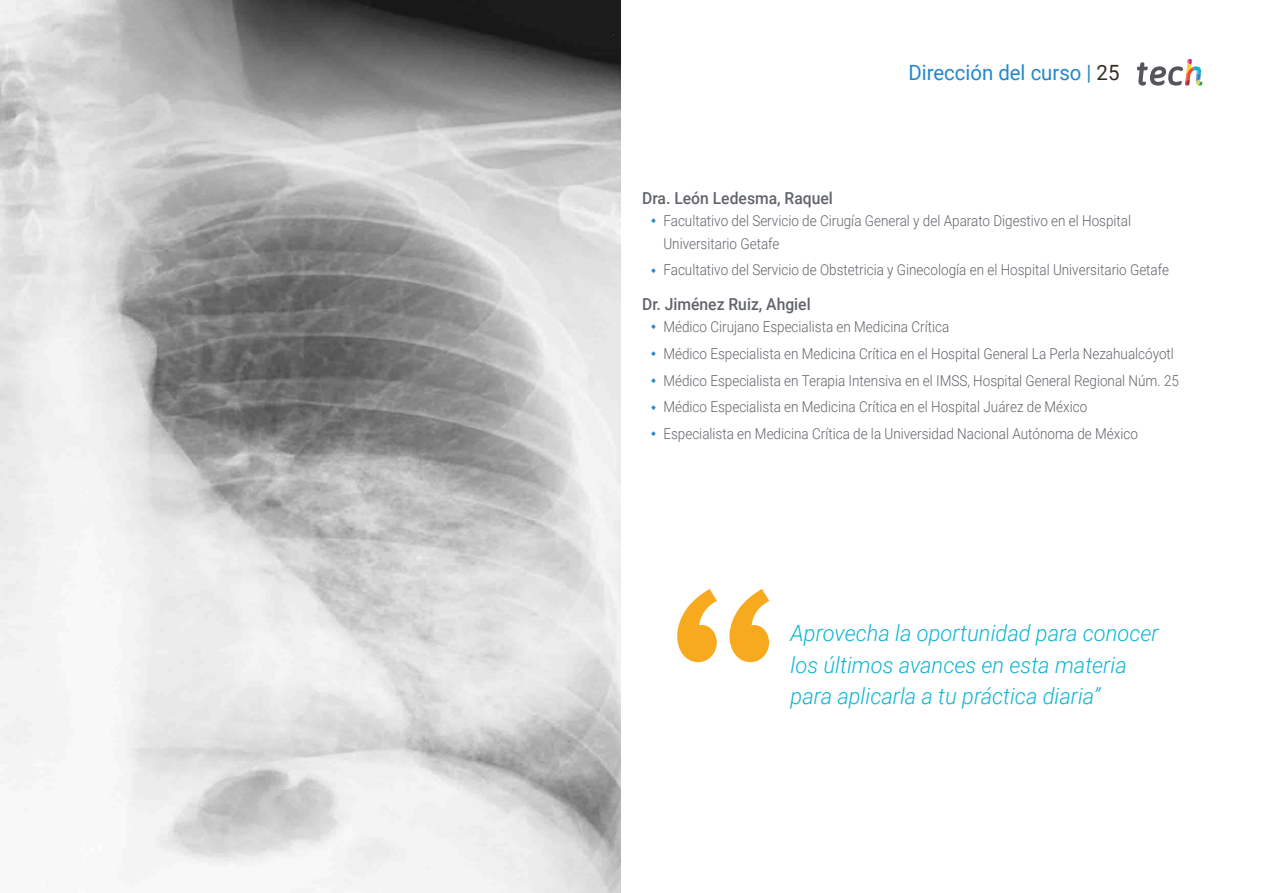
<style>
.page{position:relative;width:1263px;height:893px;background:#fff}
.page>*{position:absolute;margin:0;border:0;box-sizing:border-box;transform-origin:0 0}
.t1{font:italic 300 22.5px/31.5px "Roboto";color:#0fb6cf}
.t2{font:21px "Roboto";color:#2488c9}
.t3{font:500 16.5px "Roboto";color:#61646a;scale:.95 1}
.t4{font:300 15px/26.7px "Roboto";color:#61646a;scale:.9 1}
.s1{color:#312e20}
</style>
<div class="page">
<svg style="left:1137px;top:59px;width:65px;height:27px"></svg>
<img style="left:0;top:0;width:621px;height:893px">
<svg style="left:677px;top:589px;width:92px;height:73px"></svg>
<h2 class="t2" style="left:908px;top:57px;width:213px">Dirección del curso | <span class="s1">25</span></h2>
<p class="t3" style="left:642px;top:186px;width:202px">Dra. León Ledesma, Raquel</p>
<p class="t4" style="left:663px;top:209px;width:521px;line-height:22.5px">Facultativo del Servicio de Cirugía General y del Aparato Digestivo en el Hospital<br>Universitario Getafe</p>
<p class="t4" style="left:663px;top:256px;width:563px">Facultativo del Servicio de Obstetricia y Ginecología en el Hospital Universitario Getafe</p>
<p class="t3" style="left:642px;top:292px;width:179px">Dr. Jiménez Ruiz, Ahgiel</p>
<p class="t4" style="left:663px;top:313px;width:574px">Médico Cirujano Especialista en Medicina Crítica<br>Médico Especialista en Medicina Crítica en el Hospital General La Perla Nezahualcóyotl Médico Especialista en Terapia Intensiva en el IMSS, Hospital General Regional Núm. 25<br>Médico Especialista en Medicina Crítica en el Hospital Juárez de México<br>Especialista en Medicina Crítica de la Universidad Nacional Autónoma de México</p>
<h1 class="t1" style="left:791px;top:617px;width:370px">Aprovecha la oportunidad para conocer los últimos avances en esta materia para aplicarla a tu práctica diaria”</h1>
</div>
